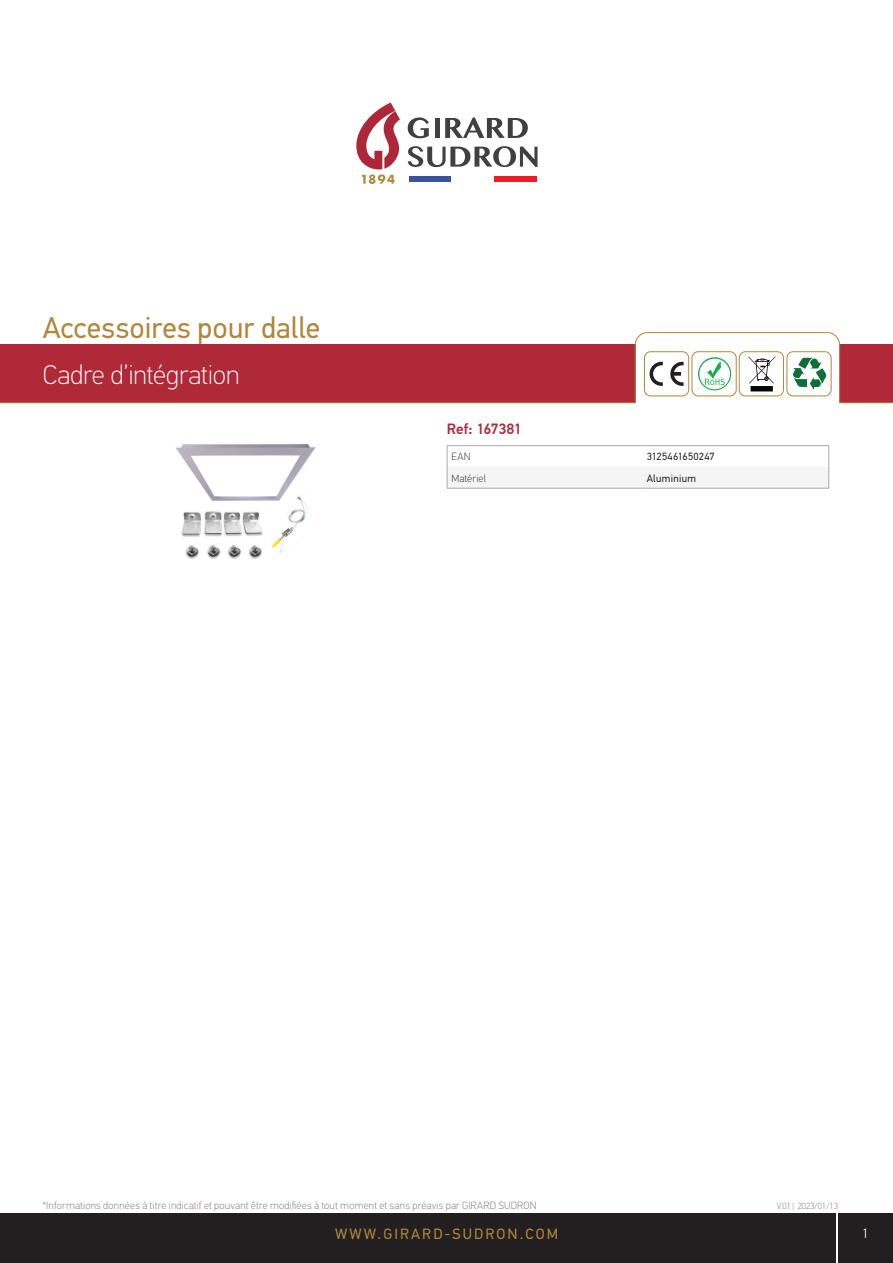
<style>
.page{position:relative;width:893px;height:1263px;background:#fff}
.page>*{position:absolute;margin:0;border:0;box-sizing:border-box;transform-origin:0 0}
.t1{font:30px "PF Din Text Pro";letter-spacing:.005em;color:#af873c}
.t2{font:100 27px "PF Din Text Pro";letter-spacing:-.01em;color:#fff}
.t3{font:15px "PF Din Text Pro";letter-spacing:.14em;color:#af873c}
.t4{font:500 15px "PF Din Text Pro";letter-spacing:-.01em;color:#af2938}
.t5{font:300 13.5px "PF Din Text Pro";color:#fff}
.t6{font:100 10.5px "PF Din Text Pro";letter-spacing:.02em;color:#6c6d70}
.t7{font:10.5px "PF Din Text Pro";letter-spacing:.025em;color:#231f20}
.t8{font:100 10.5px "PF Din Text Pro";letter-spacing:.015em;color:#231f20}
.t9{font:100 9px "PF Din Text Pro";letter-spacing:-.01em;color:#6c6d70}
</style>
<div class="page">
<div style="left:0;top:1213px;width:836px;height:50px;background:#231f20"></div>
<div style="left:838px;top:1213px;width:55px;height:50px;background:#231f20"></div>
<hr style="left:447px;top:445px;width:195px;height:1px;background:#a8a9ad">
<hr style="left:642px;top:445px;width:187px;height:1px;background:#a8a9ad">
<svg style="left:447px;top:446px;width:382px;height:42px"></svg>
<hr style="left:447px;top:488px;width:195px;height:1px;background:#a8a9ad">
<hr style="left:642px;top:488px;width:187px;height:1px;background:#a8a9ad">
<svg style="left:0;top:332px;width:893px;height:71px"></svg>
<div style="left:787px;top:351px;width:44px;height:45px;border:1px solid #af873c;border-radius:6px"></div>
<svg style="left:792px;top:358px;width:35px;height:32px"></svg>
<div style="left:739px;top:351px;width:45px;height:45px;border:1px solid #af873c;border-radius:6px"></div>
<svg style="left:748px;top:356px;width:27px;height:35px"></svg>
<div style="left:692px;top:351px;width:44px;height:45px;border:1px solid #af873c;border-radius:6px"></div>
<svg style="left:698px;top:357px;width:33px;height:33px"></svg>
<div style="left:644px;top:351px;width:45px;height:45px;border:1px solid #af873c;border-radius:6px"></div>
<svg style="left:650px;top:362px;width:13px;height:24px"></svg>
<svg style="left:670px;top:362px;width:14px;height:24px"></svg>
<div style="left:409px;top:177px;width:43px;height:5px;background:#3a53a3"></div>
<div style="left:494px;top:177px;width:43px;height:5px;background:#ee1d23"></div>
<svg style="left:408px;top:117px;width:21px;height:21px"></svg>
<div style="left:435px;top:118px;width:5px;height:20px;background:#404041"></div>
<svg style="left:445px;top:118px;width:83px;height:20px"></svg>
<svg style="left:408px;top:146px;width:129px;height:21px"></svg>
<svg style="left:356px;top:103px;width:44px;height:81px"></svg>
<img style="left:176px;top:444px;width:140px;height:115px">
<h1 class="t1" style="left:43px;top:310px;width:279px">Accessoires pour dalle</h1>
<h2 class="t2" style="left:43px;top:359px;width:198px">Cadre d’intégration</h2>
<h3 class="t4" style="left:447px;top:420px;width:76px">Ref: 167381</h3>
<p class="t8" style="left:451px;top:451px;width:21px">EAN</p>
<p class="t7" style="left:647px;top:450px;width:70px">3125461650247</p>
<p class="t8" style="left:451px;top:472px;width:36px">Matériel</p>
<p class="t7" style="left:647px;top:472px;width:51px">Aluminium</p>
<p class="t6" style="left:43px;top:1199px;width:496px">*Informations données à titre indicatif et pouvant être modifiées à tout moment et sans préavis par GIRARD SUDRON</p>
<p class="t9" style="left:777px;top:1201px;width:63px">V.01 | 2023/01/13</p>
<h3 class="t3" style="left:335px;top:1224px;width:224px">WWW.GIRARD-SUDRON.COM</h3>
<p class="t5" style="left:862px;top:1226px;width:8px">1</p>
</div>
